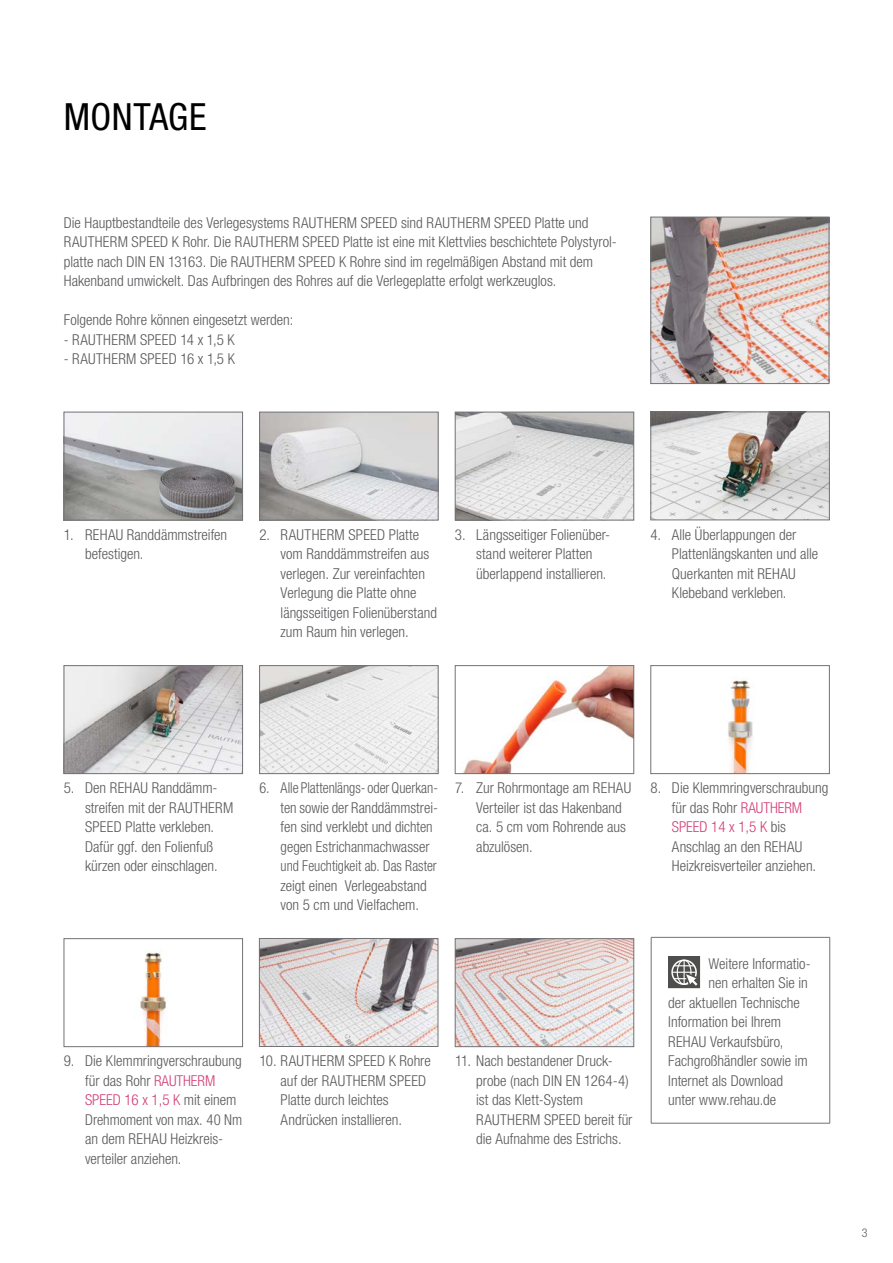
<style>
.page{position:relative;width:893px;height:1263px;background:#fff}
.page>*{position:absolute;margin:0;border:0;box-sizing:border-box;transform-origin:0 0}
.t1{font:condensed 37.5px "Helvetica Neue LTW1 G";letter-spacing:.015em;color:#000}
.t2{font:300 condensed 15px/19.5px "Helvetica Neue LTW1 G";color:#58595b}
.t3{font:300 condensed 15px/19.5px "Helvetica Neue LTW1 G";color:#58595b;scale:.95 1}
.t4{font:300 condensed 15px "Helvetica Neue LTW1 G";letter-spacing:.02em;color:#58595b}
.t5{font:300 condensed 12px "Helvetica Neue LTW1 G";color:#58595b}
.s1{color:#d13f76}
</style>
<div class="page">
<hr style="left:651px;top:937px;width:179px;height:1px;background:#717275">
<hr style="left:651px;top:937px;width:1px;height:186px;background:#717275">
<hr style="left:829px;top:937px;width:1px;height:186px;background:#717275">
<hr style="left:651px;top:1123px;width:179px;height:1px;background:#717275">
<svg style="left:668px;top:956px;width:32px;height:32px"></svg>
<img style="left:653px;top:219px;width:174px;height:163px">
<div style="left:651px;top:217px;width:178px;height:167px;border:1px solid #717275"></div>
<img style="left:66px;top:414px;width:175px;height:104px">
<div style="left:64px;top:412px;width:179px;height:108px;border:1px solid #717275"></div>
<img style="left:261px;top:414px;width:175px;height:104px">
<div style="left:259px;top:412px;width:179px;height:108px;border:1px solid #717275"></div>
<img style="left:457px;top:414px;width:175px;height:104px">
<div style="left:455px;top:412px;width:179px;height:108px;border:1px solid #717275"></div>
<img style="left:653px;top:414px;width:175px;height:104px">
<div style="left:651px;top:412px;width:179px;height:108px;border:1px solid #717275"></div>
<img style="left:66px;top:667px;width:175px;height:105px">
<div style="left:64px;top:665px;width:179px;height:109px;border:1px solid #717275"></div>
<img style="left:261px;top:667px;width:175px;height:105px">
<div style="left:259px;top:665px;width:179px;height:109px;border:1px solid #717275"></div>
<img style="left:463px;top:667px;width:169px;height:105px">
<div style="left:455px;top:665px;width:179px;height:109px;border:1px solid #717275"></div>
<img style="left:728px;top:680px;width:25px;height:92px">
<div style="left:651px;top:665px;width:179px;height:109px;border:1px solid #717275"></div>
<img style="left:140px;top:951px;width:28px;height:94px">
<div style="left:64px;top:938px;width:179px;height:109px;border:1px solid #717275"></div>
<img style="left:261px;top:940px;width:175px;height:105px">
<div style="left:259px;top:938px;width:179px;height:109px;border:1px solid #717275"></div>
<img style="left:457px;top:940px;width:175px;height:105px">
<div style="left:455px;top:938px;width:179px;height:109px;border:1px solid #717275"></div>
<h1 class="t1" style="left:64px;top:95px;width:144px">MONTAGE</h1>
<p class="t2" style="left:64px;top:213px;width:555px">Die Hauptbestandteile des Verlegesystems RAUTHERM SPEED sind RAUTHERM SPEED Platte und RAUTHERM SPEED K Rohr. Die RAUTHERM SPEED Platte ist eine mit Klettvlies beschichtete Polystyrol&shy;platte nach DIN EN 13163. Die RAUTHERM SPEED K Rohre sind im regelmäßigen Abstand mit dem Hakenband umwickelt. Das Aufbringen des Rohres auf die Verlegeplatte erfolgt werkzeuglos.</p>
<p class="t2" style="left:64px;top:310px;width:231px">Folgende Rohre können eingesetzt werden:</p>
<p class="t4" style="left:64px;top:330px;width:173px">- RAUTHERM SPEED 14 x 1,5 K</p>
<p class="t4" style="left:64px;top:350px;width:173px">- RAUTHERM SPEED 16 x 1,5 K</p>
<p class="t2" style="left:85px;top:525px;width:144px;text-indent:-21px">1. REHAU Randdämmstreifen befestigen.</p>
<p class="t2" style="left:281px;top:525px;width:158px;text-indent:-21px">2. RAUTHERM SPEED Platte vom Randdämmstreifen aus verlegen. Zur vereinfachten<br>Verlegung die Platte ohne längsseitigen Folienüberstand zum Raum hin verlegen.</p>
<p class="t2" style="left:476px;top:525px;width:136px;text-indent:-21px">3. Längsseitiger Folienüber&shy;stand weiterer Platten überlappend installieren.</p>
<p class="t2" style="left:672px;top:525px;width:148px;text-indent:-21px">4. Alle Überlappungen der<br>Plattenlängskanten und alle<br>Querkanten mit REHAU<br>Klebeband verkleben.</p>
<p class="t2" style="left:85px;top:778px;width:150px;text-indent:-21px">5. Den REHAU Randdämm&shy;streifen mit der RAUTHERM<br>SPEED Platte verkleben.<br>Dafür ggf. den Folienfuß kürzen oder einschlagen.</p>
<p class="t3" style="left:281px;top:778px;width:167px;text-indent:-21px">6. Alle Plattenlängs- oder Querkan&shy;ten sowie der Randdämmstrei&shy;fen sind verklebt und dichten gegen Estrichanmachwasser und Feuchtigkeit ab. Das Raster zeigt einen Verlegeabstand von 5 cm und Vielfachem.</p>
<p class="t2" style="left:476px;top:778px;width:156px;text-indent:-21px">7. Zur Rohrmontage am REHAU<br>Verteiler ist das Hakenband ca. 5 cm vom Rohrende aus abzulösen.</p>
<p class="t2" style="left:672px;top:778px;width:158px;text-indent:-21px">8. Die Klemmringverschraubung für das Rohr <span class="s1">RAUTHERM<br>SPEED 14 x 1,5 K</span> bis<br>Anschlag an den REHAU<br>Heizkreisverteiler anziehen.</p>
<p class="t2" style="left:85px;top:1051px;width:159px;text-indent:-21px">9. Die Klemmringverschraubung für das Rohr <span class="s1">RAUTHERM<br>SPEED 16 x 1,5 K</span> mit einem<br>Drehmoment von max. 40 Nm an dem REHAU Heizkreis&shy;verteiler anziehen.</p>
<p class="t2" style="left:281px;top:1051px;width:152px;text-indent:-21px">10. RAUTHERM SPEED K Rohre auf der RAUTHERM SPEED<br>Platte durch leichtes<br>Andrücken installieren.</p>
<p class="t2" style="left:476px;top:1051px;width:158px;text-indent:-21px">11. Nach bestandener Druck&shy;probe (nach DIN EN 1264-4) ist das Klett-System<br>RAUTHERM SPEED bereit für die Aufnahme des Estrichs.</p>
<p class="t2" style="left:709px;top:954px;width:104px">Weitere Informatio-</p>
<p class="t2" style="left:709px;top:973px;width:101px">nen erhalten Sie in</p>
<p class="t2" style="left:668px;top:993px;width:133px">der aktuellen Technische</p>
<p class="t2" style="left:668px;top:1012px;width:115px">Information bei Ihrem</p>
<p class="t2" style="left:668px;top:1032px;width:117px">REHAU Verkaufsbüro,</p>
<p class="t2" style="left:668px;top:1051px;width:141px">Fachgroßhändler sowie im</p>
<p class="t2" style="left:668px;top:1071px;width:116px">Internet als Download</p>
<p class="t2" style="left:668px;top:1090px;width:110px">unter www.rehau.de</p>
<p class="t5" style="left:862px;top:1226px;width:7px">3</p>
</div>
